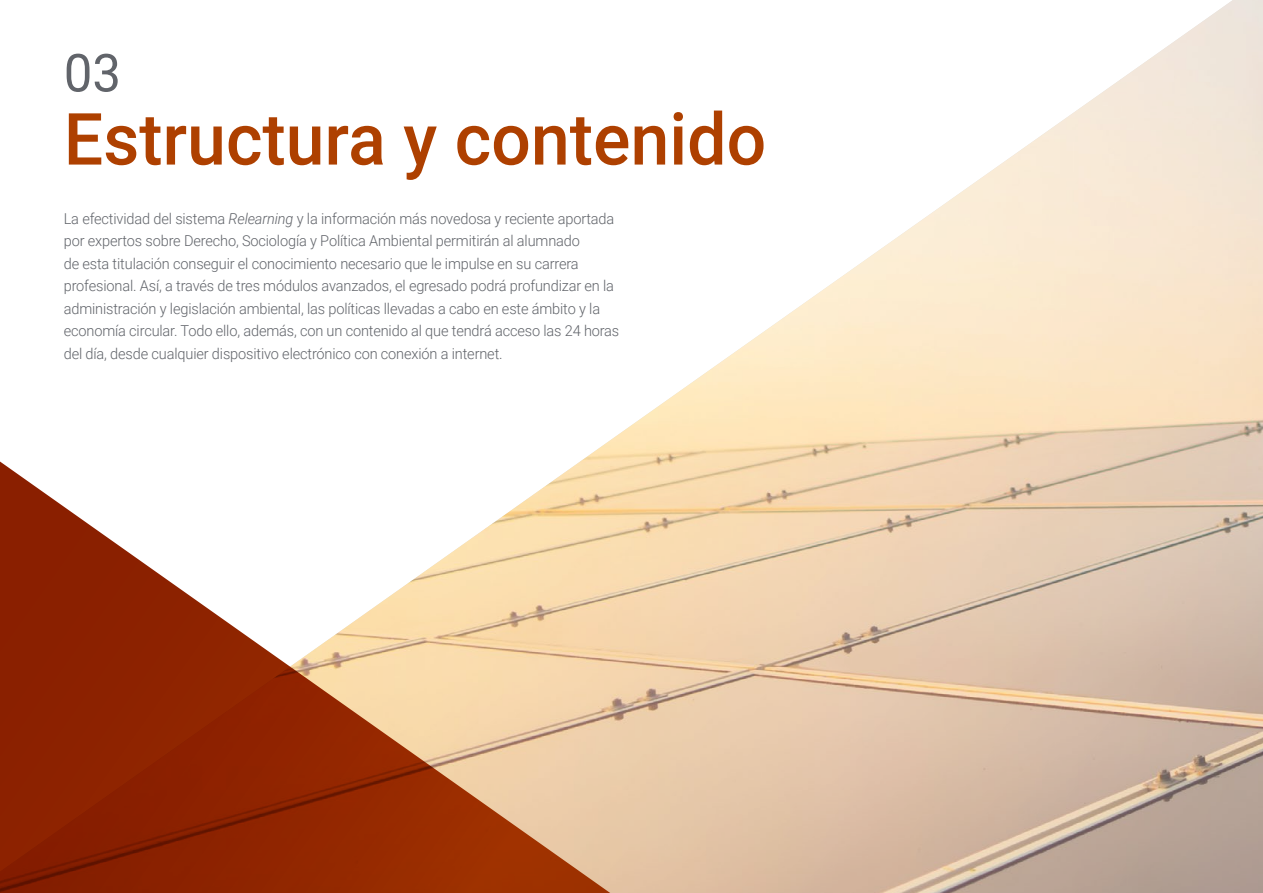
<style>
.page{position:relative;width:1263px;height:893px;background:#fff}
.page>*{position:absolute;margin:0;border:0;box-sizing:border-box;transform-origin:0 0}
.t1{font:500 72px "Roboto";color:#ae4000}
.t2{font:52.5px "Roboto";color:#61646a}
.t3{font:300 15px/22.5px "Roboto";letter-spacing:-.01em;color:#61646a}
.s1{font-style:italic}
</style>
<div class="page">
<img style="left:602px;top:0;width:661px;height:893px">
<svg style="left:0;top:446px;width:640px;height:447px"></svg>
<h2 class="t2" style="left:64px;top:36px;width:59px">03</h2>
<h1 class="t1" style="left:64px;top:89px;width:704px">Estructura y contenido</h1>
<p class="t3" style="left:64px;top:207px;width:557px">La efectividad del sistema <span class="s1">Relearning</span> y la información más novedosa y reciente aportada por expertos sobre Derecho, Sociología y Política Ambiental permitirán al alumnado<br>de esta titulación conseguir el conocimiento necesario que le impulse en su carrera profesional. Así, a través de tres módulos avanzados, el egresado podrá profundizar en la administración y legislación ambiental, las políticas llevadas a cabo en este ámbito y la economía circular. Todo ello, además, con un contenido al que tendrá acceso las 24 horas del día, desde cualquier dispositivo electrónico con conexión a internet.</p>
</div>
